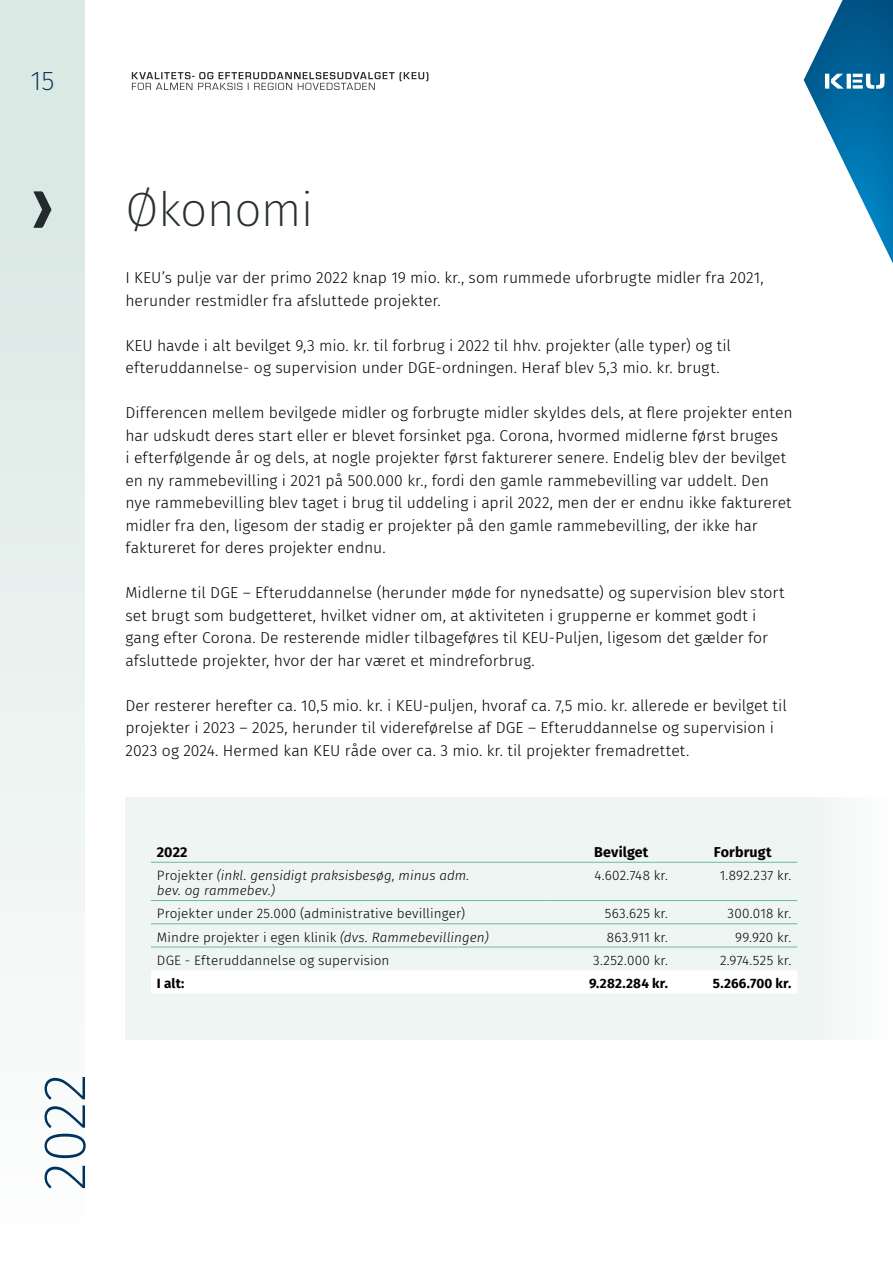
<style>
.page{position:relative;width:893px;height:1263px;background:#fff}
.page>*{position:absolute;margin:0;border:0;box-sizing:border-box;transform-origin:0 0}
.t1{font:200 60px "Fira Sans";color:#003460}
.Subhead{font:200 48px "Fira Sans";letter-spacing:-.015em;color:#2a3032}
.t2{font:200 27px "Fira Sans";color:#003460}
.Text{font:300 15.75px/22.5px "Fira Sans";color:#000}
.Text-2{font:700 14.25px "Fira Sans";letter-spacing:.005em;color:#000}
.Text-3{font:300 13.5px "Fira Sans";letter-spacing:.015em;color:#000}
.Text-4{font:italic 300 13.5px/15px "Fira Sans";letter-spacing:.005em;color:#000}
.Text-5{font:700 13.5px "Fira Sans";letter-spacing:.01em;color:#000}
.s1{font-style:normal}
.s2{font-style:italic}
</style>
<div class="page">
<div style="left:125px;top:797px;width:768px;height:242px;background:#eff5f3"></div>
<div style="left:151px;top:970px;width:646px;height:23px;background:#fff"></div>
<hr style="left:151px;top:862px;width:400px;height:1px;background:#6fb8ad">
<hr style="left:551px;top:862px;width:123px;height:1px;background:#6fb8ad">
<hr style="left:674px;top:862px;width:123px;height:1px;background:#6fb8ad">
<hr style="left:151px;top:900px;width:400px;height:1px;background:#6fb8ad">
<hr style="left:551px;top:900px;width:123px;height:1px;background:#6fb8ad">
<hr style="left:674px;top:900px;width:123px;height:1px;background:#6fb8ad">
<hr style="left:151px;top:923px;width:400px;height:1px;background:#6fb8ad">
<hr style="left:551px;top:923px;width:123px;height:1px;background:#6fb8ad">
<hr style="left:674px;top:923px;width:123px;height:1px;background:#6fb8ad">
<hr style="left:151px;top:947px;width:400px;height:1px;background:#6fb8ad">
<hr style="left:551px;top:947px;width:123px;height:1px;background:#6fb8ad">
<hr style="left:674px;top:947px;width:123px;height:1px;background:#6fb8ad">
<svg style="left:132px;top:72px;width:296px;height:18px"></svg>
<div style="left:808px;top:0;width:85px;height:1263px;background:#fff"></div>
<div style="left:0;top:0;width:85px;height:1263px;background:linear-gradient(to bottom,#d4e4df,#fefefe)"></div>
<svg style="left:804px;top:0;width:89px;height:264px"></svg>
<h3 class="t2" style="left:31px;top:62px;width:25px">15</h3>
<h1 class="t1" style="left:22px;top:1191px;width:119px;rotate:-90deg">2022</h1>
<p class="Subhead" style="left:125px;top:176px;width:190px">Økonomi</p>
<p class="Text" style="left:125px;top:266px;width:640px">I KEU’s pulje var der primo 2022 knap 19 mio. kr., som rummede uforbrugte midler fra 2021, herunder restmidler fra afsluttede projekter.</p>
<p class="Text" style="left:125px;top:334px;width:607px">KEU havde i alt bevilget 9,3 mio. kr. til forbrug i 2022 til hhv. projekter (alle typer) og til efteruddannelse- og supervision under DGE-ordningen. Heraf blev 5,3 mio. kr. brugt.</p>
<p class="Text" style="left:125px;top:401px;width:669px">Differencen mellem bevilgede midler og forbrugte midler skyldes dels, at flere projekter enten har udskudt deres start eller er blevet forsinket pga. Corona, hvormed midlerne først bruges<br>i efterfølgende år og dels, at nogle projekter først fakturerer senere. Endelig blev der bevilget en ny rammebevilling i 2021 på 500.000 kr., fordi den gamle rammebevilling var uddelt. Den nye rammebevilling blev taget i brug til uddeling i april 2022, men der er endnu ikke faktureret midler fra den, ligesom der stadig er projekter på den gamle rammebevilling, der ikke har faktureret for deres projekter endnu.</p>
<p class="Text" style="left:125px;top:581px;width:661px">Midlerne til DGE – Efteruddannelse (herunder møde for nynedsatte) og supervision blev stort set brugt som budgetteret, hvilket vidner om, at aktiviteten i grupperne er kommet godt i gang efter Corona. De resterende midler tilbageføres til KEU-Puljen, ligesom det gælder for afsluttede projekter, hvor der har været et mindreforbrug.</p>
<p class="Text" style="left:125px;top:694px;width:663px">Der resterer herefter ca. 10,5 mio. kr. i KEU-puljen, hvoraf ca. 7,5 mio. kr. allerede er bevilget til projekter i 2023 – 2025, herunder til videreførelse af DGE – Efteruddannelse og supervision i<br>2023 og 2024. Hermed kan KEU råde over ca. 3 mio. kr. til projekter fremadrettet.</p>
<p class="Text-2" style="left:157px;top:840px;width:32px">2022</p>
<p class="Text-2" style="left:594px;top:840px;width:56px">Bevilget</p>
<p class="Text-2" style="left:714px;top:840px;width:59px">Forbrugt</p>
<p class="Text-4" style="left:157px;top:868px;width:314px"><span class="s1">Projekter</span> (inkl. gensidigt praksisbesøg, minus adm. bev. og rammebev.)</p>
<p class="Text-3" style="left:595px;top:866px;width:75px">4.602.748 kr.</p>
<p class="Text-3" style="left:720px;top:866px;width:73px">1.892.237 kr.</p>
<p class="Text-3" style="left:157px;top:904px;width:310px">Projekter under 25.000 (administrative bevillinger)</p>
<p class="Text-3" style="left:605px;top:904px;width:65px">563.625 kr.</p>
<p class="Text-3" style="left:728px;top:904px;width:65px">300.018 kr.</p>
<p class="Text-3" style="left:157px;top:927px;width:333px">Mindre projekter i egen klinik <span class="s2">(dvs. Rammebevillingen)</span></p>
<p class="Text-3" style="left:607px;top:927px;width:63px">863.911 kr.</p>
<p class="Text-3" style="left:735px;top:927px;width:58px">99.920 kr.</p>
<p class="Text-3" style="left:157px;top:951px;width:234px">DGE - Efteruddannelse og supervision</p>
<p class="Text-3" style="left:593px;top:951px;width:76px">3.252.000 kr.</p>
<p class="Text-3" style="left:720px;top:951px;width:73px">2.974.525 kr.</p>
<p class="Text-5" style="left:157px;top:972px;width:29px">I alt:</p>
<p class="Text-5" style="left:589px;top:972px;width:80px">9.282.284 kr.</p>
<p class="Text-5" style="left:713px;top:972px;width:80px">5.266.700 kr.</p>
</div>
